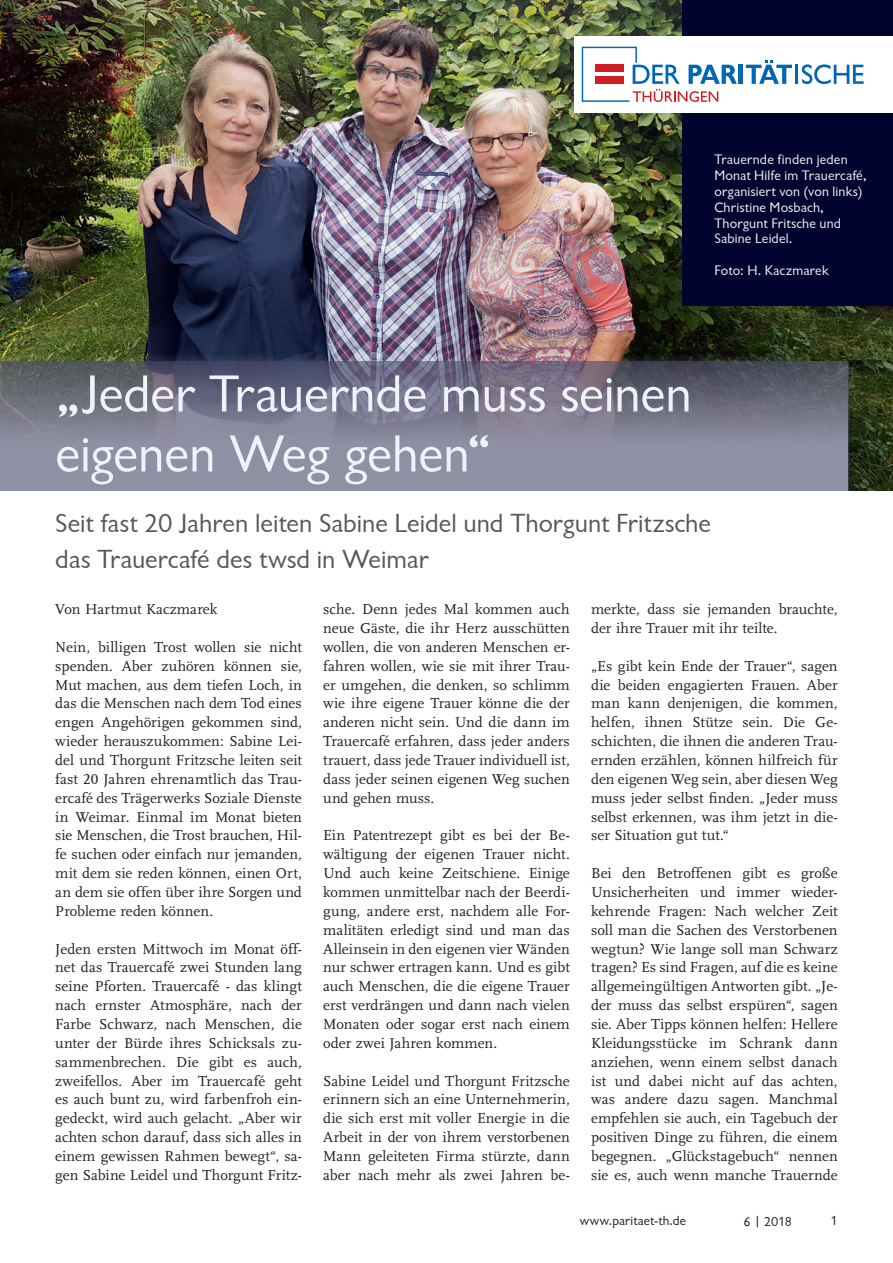
<style>
.page{position:relative;width:893px;height:1263px;background:#fff}
.page>*{position:absolute;margin:0;border:0;box-sizing:border-box;transform-origin:0 0}
.Headline{font:54px "Chantilly";letter-spacing:-.005em;color:#eff2f9}
.Kontak_Copy{font:27px "Chantilly";color:#57585a}
.Copy{font:15px/18.9px "Scala LF";letter-spacing:.005em;color:#231f20;text-align:justify}
.BU{font:14.25px/15.8px "Chantilly";letter-spacing:.01em;color:#f2f3f4}
.t1{font:13.5px "Chantilly";letter-spacing:.015em;color:#231f20}
</style>
<div class="page">
<img style="left:0;top:0;width:811px;height:361px">
<img style="left:811px;top:305px;width:82px;height:56px">
<img style="left:849px;top:361px;width:44px;height:129px">
<svg style="left:0;top:361px;width:849px;height:129px;background:#7c7b8e"></svg>
<div style="left:682px;top:0;width:211px;height:305px;background:#00042f"></div>
<div style="left:574px;top:36px;width:319px;height:77px;background:#fff"></div>
<hr style="left:739px;top:65px;width:4px;height:19px;background:#0166b3">
<svg style="left:746px;top:60px;width:118px;height:24px"></svg>
<svg style="left:582px;top:47px;width:155px;height:55px"></svg>
<p class="BU" style="left:714px;top:152px;width:154px">Trauernde finden jeden<br>Monat Hilfe im Trauercafé, organisiert von (von links)<br>Christine Mosbach,<br>Thorgunt Fritsche und<br>Sabine Leidel.</p>
<p class="BU" style="left:714px;top:262px;width:116px">Foto: H. Kaczmarek</p>
<p class="Headline" style="left:55px;top:364px;width:638px">„Jeder Trauernde muss seinen</p>
<p class="Headline" style="left:55px;top:424px;width:438px">eigenen Weg gehen“</p>
<p class="Kontak_Copy" style="left:55px;top:509px;width:657px">Seit fast 20 Jahren leiten Sabine Leidel und Thorgunt Fritzsche</p>
<p class="Kontak_Copy" style="left:55px;top:545px;width:375px">das Trauercafé des twsd in Weimar</p>
<p class="Copy" style="left:55px;top:600px;width:164px">Von Hartmut Kaczmarek</p>
<p class="Copy" style="left:55px;top:638px;width:248px">Nein, billigen Trost wollen sie nicht spenden. Aber zuhören können sie, Mut machen, aus dem tiefen Loch, in das die Menschen nach dem Tod eines engen Angehörigen gekommen sind, wieder herauszukommen: Sabine Lei&shy;del und Thorgunt Fritzsche leiten seit fast 20 Jahren ehrenamtlich das Trau&shy;ercafé des Trägerwerks Soziale Dienste in Weimar. Einmal im Monat bieten sie Menschen, die Trost brauchen, Hil&shy;fe suchen oder einfach nur jemanden, mit dem sie reden können, einen Ort, an dem sie offen über ihre Sorgen und Probleme reden können.</p>
<p class="Copy" style="left:55px;top:939px;width:248px">Jeden ersten Mittwoch im Monat öff&shy;net das Trauercafé zwei Stunden lang seine Pforten. Trauercafé - das klingt nach ernster Atmosphäre, nach der Farbe Schwarz, nach Menschen, die unter der Bürde ihres Schicksals zu&shy;sammenbrechen. Die gibt es auch, zweifellos. Aber im Trauercafé geht es auch bunt zu, wird farbenfroh ein&shy;gedeckt, wird auch gelacht. „Aber wir achten schon darauf, dass sich alles in einem gewissen Rahmen bewegt“, sa&shy;gen Sabine Leidel und Thorgunt Fritz-</p>
<p class="Copy" style="left:323px;top:600px;width:248px">sche. Denn jedes Mal kommen auch neue Gäste, die ihr Herz ausschütten wollen, die von anderen Menschen er&shy;fahren wollen, wie sie mit ihrer Trau&shy;er umgehen, die denken, so schlimm wie ihre eigene Trauer könne die der anderen nicht sein. Und die dann im Trauercafé erfahren, dass jeder anders trauert, dass jede Trauer individuell ist, dass jeder seinen eigenen Weg suchen und gehen muss.</p>
<p class="Copy" style="left:323px;top:826px;width:248px">Ein Patentrezept gibt es bei der Be&shy;wältigung der eigenen Trauer nicht.<br>Und auch keine Zeitschiene. Einige kommen unmittelbar nach der Beerdi&shy;gung, andere erst, nachdem alle For&shy;malitäten erledigt sind und man das Alleinsein in den eigenen vier Wänden nur schwer ertragen kann. Und es gibt auch Menschen, die die eigene Trauer erst verdrängen und dann nach vielen Monaten oder sogar erst nach einem oder zwei Jahren kommen.</p>
<p class="Copy" style="left:323px;top:1071px;width:248px">Sabine Leidel und Thorgunt Fritzsche erinnern sich an eine Unternehmerin, die sich erst mit voller Energie in die Arbeit in der von ihrem verstorbenen Mann geleiteten Firma stürzte, dann aber nach mehr als zwei Jahren be-</p>
<p class="Copy" style="left:591px;top:600px;width:248px">merkte, dass sie jemanden brauchte, der ihre Trauer mit ihr teilte.</p>
<p class="Copy" style="left:591px;top:657px;width:248px">„Es gibt kein Ende der Trauer“, sagen die beiden engagierten Frauen. Aber man kann denjenigen, die kommen, helfen, ihnen Stütze sein. Die Ge&shy;schichten, die ihnen die anderen Trau&shy;ernden erzählen, können hilfreich für den eigenen Weg sein, aber diesen Weg muss jeder selbst finden. „Jeder muss selbst erkennen, was ihm jetzt in die&shy;ser Situation gut tut.“</p>
<p class="Copy" style="left:591px;top:864px;width:248px">Bei den Betroffenen gibt es große Unsicherheiten und immer wieder&shy;kehrende Fragen: Nach welcher Zeit soll man die Sachen des Verstorbenen wegtun? Wie lange soll man Schwarz tragen? Es sind Fragen, auf die es keine allgemeingültigen Antworten gibt. „Je&shy;der muss das selbst erspüren“, sagen sie. Aber Tipps können helfen: Hellere Kleidungsstücke im Schrank dann anziehen, wenn einem selbst danach ist und dabei nicht auf das achten, was andere dazu sagen. Manchmal empfehlen sie auch, ein Tagebuch der positiven Dinge zu führen, die einem begegnen. „Glückstagebuch“ nennen sie es, auch wenn manche Trauernde</p>
<p class="t1" style="left:580px;top:1213px;width:108px">www.paritaet-th.de</p>
<p class="t1" style="left:744px;top:1214px;width:50px">6 | 2018</p>
<p class="t1" style="left:830px;top:1213px;width:9px">1</p>
</div>
